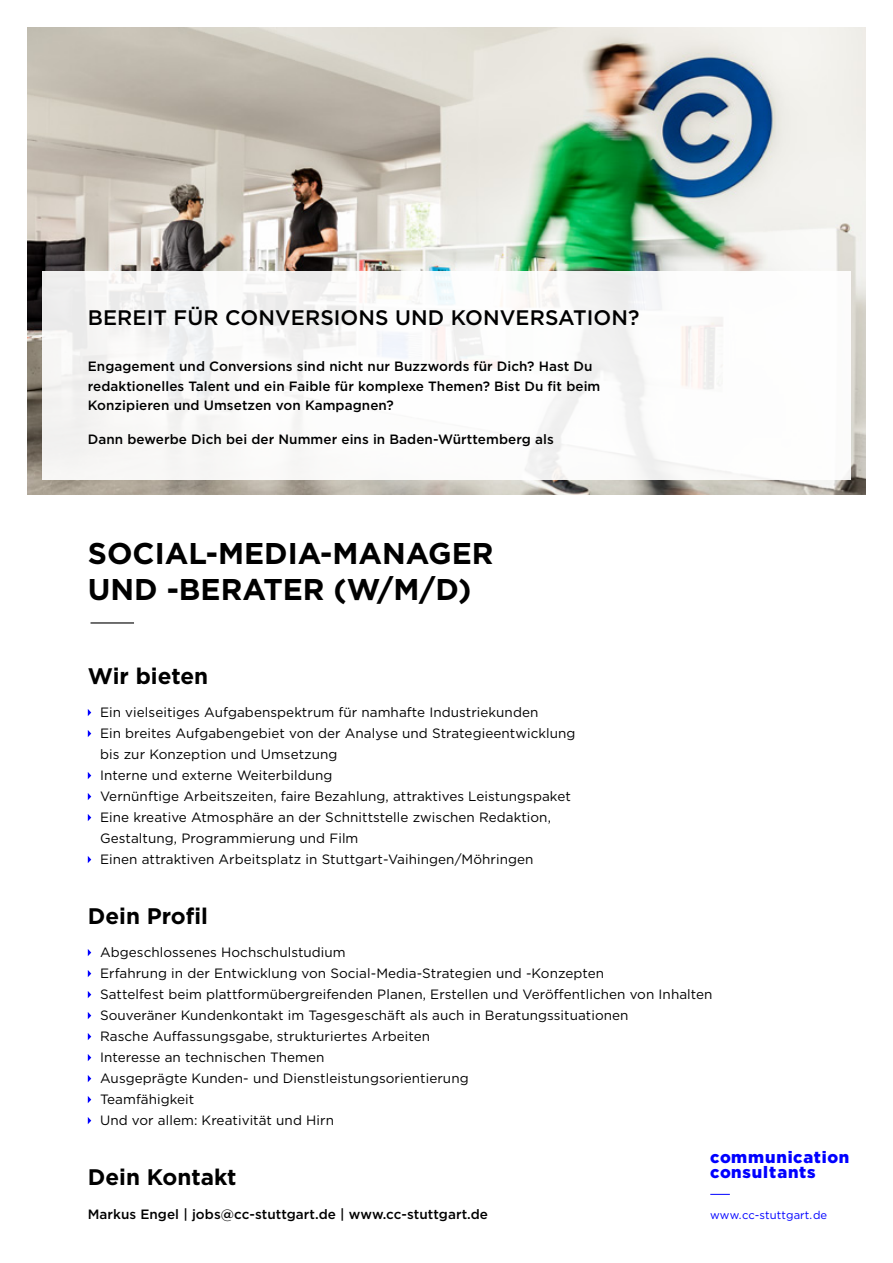
<style>
.page{position:relative;width:893px;height:1263px;background:#fff}
.page>*{position:absolute;margin:0;border:0;box-sizing:border-box;transform-origin:0 0}
.CC_Gotham_Bezeichnun{font:700 30px/36px "Gotham";color:#000}
.CC_Gotham_Head{font:700 22.5px "Gotham";color:#000}
.CC-Gotham_Beschrieb{font:500 21px "Gotham";letter-spacing:.005em;color:#000}
.t1{font:900 16.5px/15.5px "Gotham";letter-spacing:.045em;color:#00f}
.CC-Gotham_Beschrieb-2{font:13.5px/21px "Gotham";letter-spacing:.005em;color:#000}
.CC-Gotham_Beschrieb-3{font:500 13.5px/19.5px "Gotham";letter-spacing:.005em;color:#000}
.t2{font:11.25px "Gotham";letter-spacing:.01em;color:#00f}
</style>
<div class="page">
<img style="left:27px;top:27px;width:839px;height:468px">
<svg style="left:88px;top:709px;width:3px;height:7px"></svg>
<svg style="left:88px;top:730px;width:3px;height:7px"></svg>
<svg style="left:88px;top:772px;width:3px;height:7px"></svg>
<svg style="left:88px;top:793px;width:3px;height:7px"></svg>
<svg style="left:88px;top:814px;width:3px;height:7px"></svg>
<svg style="left:88px;top:856px;width:3px;height:7px"></svg>
<svg style="left:88px;top:949px;width:3px;height:7px"></svg>
<svg style="left:88px;top:970px;width:3px;height:7px"></svg>
<svg style="left:88px;top:991px;width:3px;height:7px"></svg>
<svg style="left:88px;top:1012px;width:3px;height:7px"></svg>
<svg style="left:88px;top:1033px;width:3px;height:7px"></svg>
<svg style="left:88px;top:1054px;width:3px;height:7px"></svg>
<svg style="left:88px;top:1075px;width:3px;height:7px"></svg>
<svg style="left:88px;top:1096px;width:3px;height:7px"></svg>
<svg style="left:88px;top:1117px;width:3px;height:7px"></svg>
<svg style="left:710px;top:1194px;width:20px;height:1px"></svg>
<hr style="left:91px;top:622px;width:43px;height:1px;background:#000">
<div style="left:42px;top:272px;width:809px;height:208px;background:#fff"></div>
<p class="CC-Gotham_Beschrieb" style="left:88px;top:303px;width:553px">BEREIT FÜR CONVERSIONS UND KONVERSATION?</p>
<p class="CC-Gotham_Beschrieb-3" style="left:88px;top:357px;width:514px">Engagement und Conversions sind nicht nur Buzzwords für Dich? Hast Du redaktionelles Talent und ein Faible für komplexe Themen? Bist Du fit beim<br>Konzipieren und Umsetzen von Kampagnen?</p>
<p class="CC-Gotham_Beschrieb-3" style="left:88px;top:429px;width:467px">Dann bewerbe Dich bei der Nummer eins in Baden-Württemberg als</p>
<p class="CC_Gotham_Bezeichnun" style="left:88px;top:535px;width:407px">SOCIAL-MEDIA-MANAGER<br>UND -BERATER (W/M/D)</p>
<p class="CC_Gotham_Head" style="left:88px;top:661px;width:122px">Wir bieten</p>
<p class="CC-Gotham_Beschrieb-2" style="left:100px;top:701px;width:440px">Ein vielseitiges Aufgabenspektrum für namhafte Industriekunden</p>
<p class="CC-Gotham_Beschrieb-2" style="left:100px;top:722px;width:477px">Ein breites Aufgabengebiet von der Analyse und Strategieentwicklung bis zur Konzeption und Umsetzung</p>
<p class="CC-Gotham_Beschrieb-2" style="left:100px;top:764px;width:234px">Interne und externe Weiterbildung</p>
<p class="CC-Gotham_Beschrieb-2" style="left:100px;top:785px;width:472px">Vernünftige Arbeitszeiten, faire Bezahlung, attraktives Leistungspaket</p>
<p class="CC-Gotham_Beschrieb-2" style="left:100px;top:806px;width:452px">Eine kreative Atmosphäre an der Schnittstelle zwischen Redaktion,<br>Gestaltung, Programmierung und Film</p>
<p class="CC-Gotham_Beschrieb-2" style="left:100px;top:848px;width:435px">Einen attraktiven Arbeitsplatz in Stuttgart-Vaihingen/Möhringen</p>
<p class="CC_Gotham_Head" style="left:88px;top:901px;width:122px">Dein Profil</p>
<p class="CC-Gotham_Beschrieb-2" style="left:100px;top:941px;width:247px">Abgeschlossenes Hochschulstudium</p>
<p class="CC-Gotham_Beschrieb-2" style="left:100px;top:962px;width:506px">Erfahrung in der Entwicklung von Social-Media-Strategien und -Konzepten</p>
<p class="CC-Gotham_Beschrieb-2" style="left:100px;top:983px;width:614px">Sattelfest beim plattformübergreifenden Planen, Erstellen und Veröffentlichen von Inhalten</p>
<p class="CC-Gotham_Beschrieb-2" style="left:100px;top:1004px;width:530px">Souveräner Kundenkontakt im Tagesgeschäft als auch in Beratungssituationen</p>
<p class="CC-Gotham_Beschrieb-2" style="left:100px;top:1025px;width:332px">Rasche Auffassungsgabe, strukturiertes Arbeiten</p>
<p class="CC-Gotham_Beschrieb-2" style="left:100px;top:1046px;width:226px">Interesse an technischen Themen</p>
<p class="CC-Gotham_Beschrieb-2" style="left:100px;top:1067px;width:370px">Ausgeprägte Kunden- und Dienstleistungsorientierung</p>
<p class="CC-Gotham_Beschrieb-2" style="left:100px;top:1088px;width:96px">Teamfähigkeit</p>
<p class="CC-Gotham_Beschrieb-2" style="left:100px;top:1109px;width:235px">Und vor allem: Kreativität und Hirn</p>
<p class="CC_Gotham_Head" style="left:88px;top:1162px;width:150px">Dein Kontakt</p>
<p class="CC-Gotham_Beschrieb-3" style="left:88px;top:1205px;width:402px">Markus Engel | jobs@cc-stuttgart.de | www.cc-stuttgart.de</p>
<p class="t1" style="left:710px;top:1149px;width:140px">communication consultants</p>
<p class="t2" style="left:710px;top:1208px;width:119px">www. cc-stuttgart.de</p>
</div>
